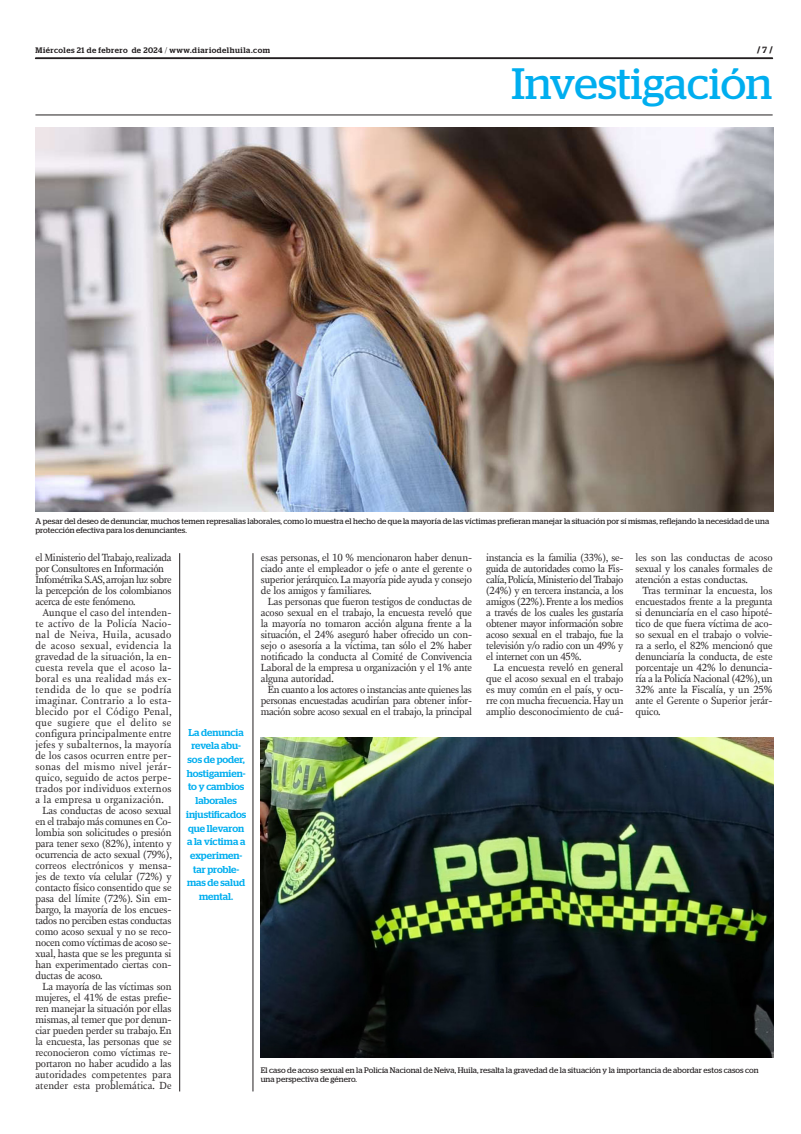
<style>
.page{position:relative;width:801px;height:1134px;background:#fff}
.page>*{position:absolute;margin:0;border:0;box-sizing:border-box;transform-origin:0 0}
.t1{font:43.9px "Stag";letter-spacing:-.005em;color:#00aeef}
.TEXTO{font:10.6px/11px "New Fournier BP";letter-spacing:-.02em;color:#231f20;text-align:justify}
.DESTACADO_AZUL{font:500 10px/13.7px "Stag";color:#00aeef;text-align:center}
.t2{font:700 9px "Stag";color:#231f20}
.PIE_DE_FOTO{font:8px/9px "Stag";letter-spacing:.01em;color:#231f20}
.t3{font:500 8px "Stag";letter-spacing:.06em;color:#231f20}
.s1{font-weight:300}
.s2{font-weight:500}
</style>
<div class="page">
<svg style="left:35px;top:58px;width:738px;height:1px"></svg>
<hr style="left:35px;top:115px;width:737px;height:1px;background:#231f20">
<img style="left:261px;top:738px;width:513px;height:319px">
<img style="left:36px;top:127px;width:738px;height:384px">
<hr style="left:179px;top:553px;width:1px;height:538px;background:#231f20">
<hr style="left:253px;top:553px;width:1px;height:538px;background:#231f20">
<p class="t3" style="left:35px;top:45px;width:236px">Miércoles 21 de febrero de 2024 <span class="s1">/</span> www.diariodelhuila.com</p>
<p class="t2" style="left:757px;top:45px;width:17px">/ <span class="s2">7</span> /</p>
<p class="t1" style="left:511px;top:59px;width:262px">Investigación</p>
<p class="PIE_DE_FOTO" style="left:36px;top:516px;width:735px">A pesar del deseo de denunciar, muchos temen represalias laborales, como lo muestra el hecho de que la mayoría de las víctimas prefieran manejar la situación por sí mismas, reflejando la necesidad de una protección efectiva para los denunciantes.</p>
<p class="TEXTO" style="left:35px;top:552px;width:138px;text-align:left">el Ministerio del Trabajo, realizada por Consultores en Información<br>Infométrika S.AS, arrojan luz sobre la percepción de los colombianos acerca de este fenómeno.</p>
<p class="TEXTO" style="left:35px;top:607px;width:138px;text-indent:7px">Aunque el caso del intenden&shy;te activo de la Policía Nacio&shy;nal de Neiva, Huila, acusado de acoso sexual, evidencia la gravedad de la situación, la en&shy;cuesta revela que el acoso la&shy;boral es una realidad más ex&shy;tendida de lo que se podría imaginar. Contrario a lo esta&shy;blecido por el Código Penal, que sugiere que el delito se configura principalmente entre jefes y subalternos, la mayoría de los casos ocurren entre per&shy;sonas del mismo nivel jerár&shy;quico, seguido de actos perpe&shy;trados por individuos externos a la empresa u organización.</p>
<p class="TEXTO" style="left:35px;top:805px;width:138px;text-indent:7px">Las conductas de acoso sexual en el trabajo más comunes en Co&shy;lombia son solicitudes o presión para tener sexo (82%), intento y ocurrencia de acto sexual (79%), correos electrónicos y mensa&shy;jes de texto vía celular (72%) y contacto físico consentido que se pasa del límite (72%). Sin em&shy;bargo, la mayoría de los encues&shy;tados no perciben estas conductas como acoso sexual y no se reco&shy;nocen como víctimas de acoso se&shy;xual, hasta que se les pregunta si han experimentado ciertas con&shy;ductas de acoso.</p>
<p class="TEXTO" style="left:35px;top:981px;width:138px;text-indent:7px">La mayoría de las víctimas son mujeres, el 41% de estas prefie&shy;ren manejar la situación por ellas mismas, al temer que por denun&shy;ciar pueden perder su trabajo. En la encuesta, las personas que se reconocieron como víctimas re&shy;portaron no haber acudido a las autoridades competentes para atender esta problemática. De</p>
<p class="DESTACADO_AZUL" style="left:186px;top:725px;width:62px">La denuncia revela abu&shy;sos de poder, hostigamien&shy;to y cambios laborales injustificados que llevaron a la víctima a experimen&shy;tar proble&shy;mas de salud mental.</p>
<p class="TEXTO" style="left:261px;top:552px;width:213px">esas personas, el 10 % mencionaron haber denun&shy;ciado ante el empleador o jefe o ante el gerente o superior jerárquico. La mayoría pide ayuda y consejo de los amigos y familiares.</p>
<p class="TEXTO" style="left:261px;top:596px;width:213px;text-indent:7px">Las personas que fueron testigos de conductas de acoso sexual en el trabajo, la encuesta reveló que la mayoría no tomaron acción alguna frente a la situación, el 24% aseguró haber ofrecido un con&shy;sejo o asesoría a la víctima, tan sólo el 2% haber notificado la conducta al Comité de Convivencia Laboral de la empresa u organización y el 1% ante alguna autoridad.</p>
<p class="TEXTO" style="left:261px;top:684px;width:213px;text-indent:7px">En cuanto a los actores o instancias ante quienes las personas encuestadas acudirían para obtener infor&shy;mación sobre acoso sexual en el trabajo, la principal</p>
<p class="TEXTO" style="left:486px;top:552px;width:139px">instancia es la familia (33%), se&shy;guida de autoridades como la Fis&shy;calía, Policía, Ministerio del Trabajo (24%) y en tercera instancia, a los amigos (22%). Frente a los medios a través de los cuales les gustaría obtener mayor información sobre acoso sexual en el trabajo, fue la televisión y/o radio con un 49% y el internet con un 45%.</p>
<p class="TEXTO" style="left:486px;top:662px;width:139px;text-indent:7px">La encuesta reveló en general que el acoso sexual en el trabajo es muy común en el país, y ocu&shy;rre con mucha frecuencia. Hay un amplio desconocimiento de cuá-</p>
<p class="TEXTO" style="left:635px;top:552px;width:139px">les son las conductas de acoso sexual y los canales formales de atención a estas conductas.</p>
<p class="TEXTO" style="left:635px;top:585px;width:139px;text-indent:7px">Tras terminar la encuesta, los encuestados frente a la pregunta si denunciaría en el caso hipoté&shy;tico de que fuera víctima de aco&shy;so sexual en el trabajo o volvie&shy;ra a serlo, el 82% mencionó que denunciaría la conducta, de este porcentaje un 42% lo denuncia&shy;ría a la Policía Nacional (42%), un 32% ante la Fiscalía, y un 25% ante el Gerente o Superior jerár&shy;quico.</p>
<p class="PIE_DE_FOTO" style="left:261px;top:1065px;width:499px">El caso de acoso sexual en la Policía Nacional de Neiva, Huila, resalta la gravedad de la situación y la importancia de abordar estos casos con una perspectiva de género.</p>
</div>
